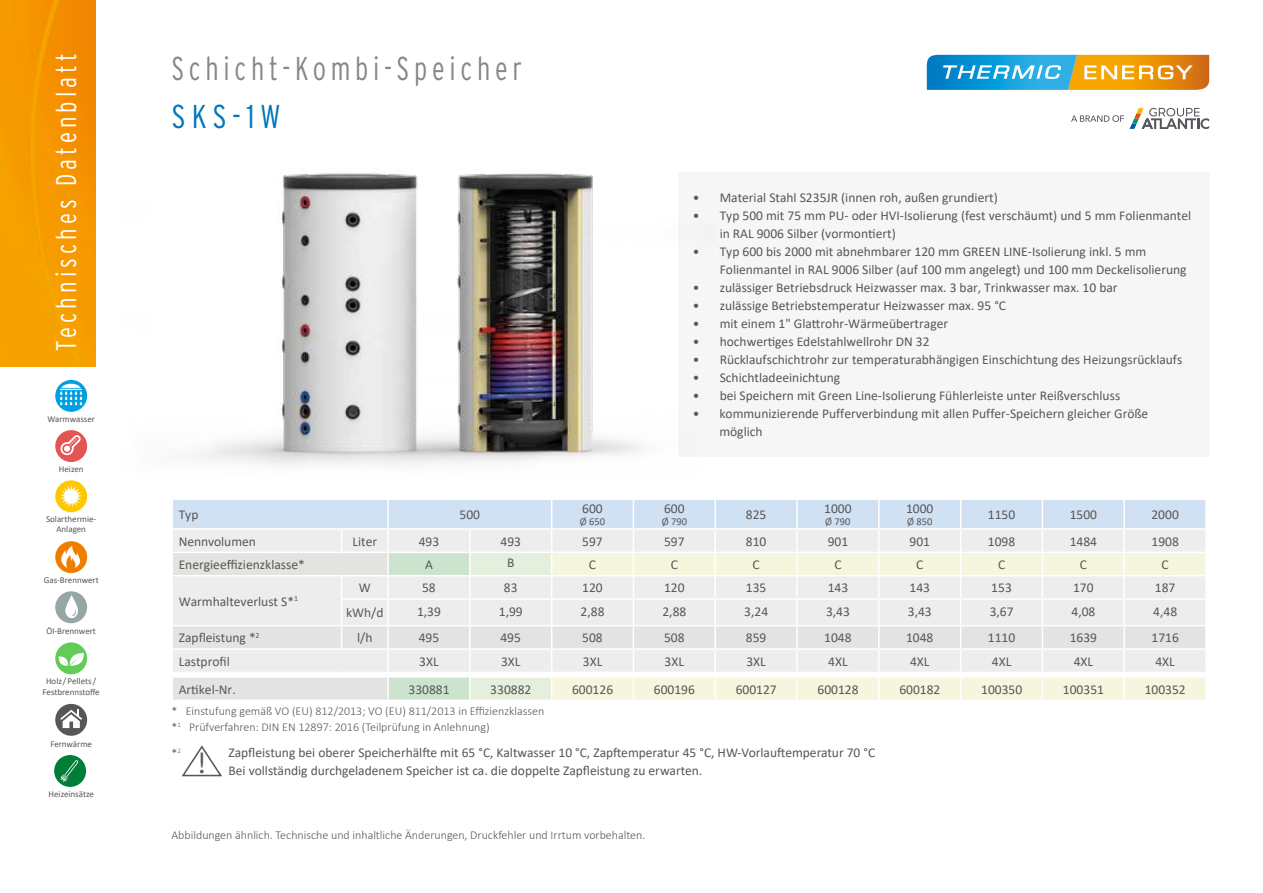
<style>
.page{position:relative;width:1263px;height:893px;background:#fff}
.page>*{position:absolute;margin:0;border:0;box-sizing:border-box;transform-origin:0 0}
.t1{font:300 condensed 33px "Interstate";letter-spacing:.16em;color:#878787;scale:.9 1}
.t2{font:300 condensed 33px "Interstate";color:#0077ba}
.t3{font:300 condensed 28.5px "Interstate";letter-spacing:.16em;color:#fff;scale:.9 1}
.t4{font:13.5px/18px "Calibri";color:#575756}
.t5{font:300 12px/15.6px "Calibri";color:#575756}
.t6{font:10.5px "Calibri";color:#575756}
.t7{font:9px/10.8px "Calibri";color:#575756;text-align:center}
.s1{font-family:"Interstate";font-weight:300;font-size:29.25px}
</style>
<div class="page">
<img style="left:0;top:0;width:96px;height:366px">
<svg style="left:927px;top:55px;width:282px;height:35px"></svg>
<svg style="left:1071px;top:108px;width:138px;height:21px"></svg>
<div style="left:678px;top:172px;width:531px;height:285px;background:#f6f6f6"></div>
<svg style="left:173px;top:499px;width:1033px;height:201px"></svg>
<hr style="left:1124px;top:676px;width:83px;height:2px;background:#fff">
<hr style="left:1123px;top:678px;width:2px;height:22px;background:#fff">
<hr style="left:1205px;top:678px;width:2px;height:22px;background:#fff">
<svg style="left:181px;top:745px;width:41px;height:32px"></svg>
<img style="left:196px;top:173px;width:447px;height:292px">
<svg style="left:55px;top:380px;width:32px;height:32px"></svg>
<svg style="left:60px;top:384px;width:22px;height:21px"></svg>
<div style="left:55px;top:541px;width:32px;height:32px;background:#ef7d00;border-radius:50%"></div>
<svg style="left:56px;top:546px;width:24px;height:22px"></svg>
<div style="left:55px;top:591px;width:32px;height:32px;background:#94a6a6;border-radius:50%"></div>
<svg style="left:65px;top:595px;width:13px;height:23px"></svg>
<div style="left:55px;top:642px;width:32px;height:32px;background:#61cc57;border-radius:50%"></div>
<svg style="left:58px;top:653px;width:26px;height:13px"></svg>
<div style="left:55px;top:704px;width:32px;height:32px;background:#575756;border-radius:50%"></div>
<svg style="left:60px;top:710px;width:22px;height:18px"></svg>
<div style="left:55px;top:430px;width:32px;height:32px;background:#e35452;border-radius:50%"></div>
<svg style="left:60px;top:435px;width:21px;height:21px"></svg>
<div style="left:55px;top:480px;width:32px;height:32px;background:#fec800;border-radius:50%"></div>
<svg style="left:60px;top:485px;width:22px;height:23px"></svg>
<div style="left:54px;top:755px;width:32px;height:32px;background:#007d36;border-radius:50%"></div>
<svg style="left:61px;top:760px;width:17px;height:22px"></svg>
<h2 class="t3" style="left:49px;top:351px;width:332px;rotate:-90deg">Technisches Datenblatt</h2>
<p class="t7" style="left:47px;top:413px;width:49px">Warmwasser</p>
<p class="t7" style="left:59px;top:463px;width:26px">Heizen</p>
<p class="t7" style="left:46px;top:513px;width:52px">Solarthermie-<br>Anlagen</p>
<p class="t7" style="left:44px;top:574px;width:57px">Gas-Brennwert</p>
<p class="t7" style="left:46px;top:625px;width:51px">Öl-Brennwert</p>
<p class="t7" style="left:43px;top:675px;width:59px">Holz/ Pellets /<br>Festbrennstoffe</p>
<p class="t7" style="left:50px;top:738px;width:43px">Fernwärme</p>
<p class="t7" style="left:49px;top:789px;width:47px">Heizeinsätze</p>
<h1 class="t1" style="left:172px;top:48px;width:391px">Schicht-Kombi-Speicher</h1>
<h1 class="t2" style="left:172px;top:97px;width:110px">SKS-1W</h1>
<p class="t4" style="left:179px;top:505px;width:21px">Typ</p>
<p class="t4" style="left:460px;top:505px;width:22px">500</p>
<p class="t4" style="left:582px;top:499px;width:22px">600</p>
<p class="t6" style="left:580px;top:514px;width:27px">Ø 650</p>
<p class="t4" style="left:693px;top:188px;width:307px">• Material Stahl S235JR (innen roh, außen grundiert)</p>
<p class="t4" style="left:720px;top:206px;width:473px;text-indent:-27px">• Typ 500 mit 75 mm PU- oder HVI-Isolierung (fest verschäumt) und 5 mm Folienmantel in RAL 9006 Silber (vormontiert)</p>
<p class="t4" style="left:720px;top:242px;width:468px;text-indent:-27px">• Typ 600 bis 2000 mit abnehmbarer 120 mm GREEN LINE-Isolierung inkl. 5 mm<br>Folienmantel in RAL 9006 Silber (auf 100 mm angelegt) und 100 mm Deckelisolierung</p>
<p class="t4" style="left:693px;top:278px;width:426px">• zulässiger Betriebsdruck Heizwasser max. 3 bar, Trinkwasser max. 10 bar</p>
<p class="t4" style="left:693px;top:296px;width:315px">• zulässige Betriebstemperatur Heizwasser max. 95 °C</p>
<p class="t4" style="left:693px;top:314px;width:257px">• mit einem 1" Glattrohr-Wärmeübertrager</p>
<p class="t4" style="left:693px;top:332px;width:238px">• hochwertiges Edelstahlwellrohr DN 32</p>
<p class="t4" style="left:693px;top:350px;width:491px">• Rücklaufschichtrohr zur temperaturabhängigen Einschichtung des Heizungsrücklaufs</p>
<p class="t4" style="left:693px;top:368px;width:149px">• Schichtladeeinichtung</p>
<p class="t4" style="left:693px;top:386px;width:429px">• bei Speichern mit Green Line-Isolierung Fühlerleiste unter Reißverschluss</p>
<p class="t4" style="left:719px;top:404px;width:430px;text-indent:-27px">• kommunizierende Pufferverbindung mit allen Puffer-Speichern gleicher Größe möglich</p>
<p class="t4" style="left:664px;top:499px;width:22px">600</p>
<p class="t6" style="left:662px;top:514px;width:27px">Ø 790</p>
<p class="t4" style="left:746px;top:505px;width:22px">825</p>
<p class="t4" style="left:824px;top:499px;width:29px">1000</p>
<p class="t6" style="left:825px;top:514px;width:27px">Ø 790</p>
<p class="t4" style="left:906px;top:499px;width:29px">1000</p>
<p class="t6" style="left:907px;top:514px;width:27px">Ø 850</p>
<p class="t4" style="left:988px;top:505px;width:29px">1150</p>
<p class="t4" style="left:1070px;top:505px;width:29px">1500</p>
<p class="t4" style="left:1151px;top:505px;width:29px">2000</p>
<p class="t4" style="left:179px;top:532px;width:79px">Nennvolumen</p>
<p class="t4" style="left:352px;top:532px;width:26px">Liter</p>
<p class="t4" style="left:419px;top:532px;width:22px">493</p>
<p class="t4" style="left:500px;top:532px;width:22px">493</p>
<p class="t4" style="left:582px;top:532px;width:22px">597</p>
<p class="t4" style="left:664px;top:532px;width:22px">597</p>
<p class="t4" style="left:746px;top:532px;width:22px">810</p>
<p class="t4" style="left:828px;top:532px;width:22px">901</p>
<p class="t4" style="left:909px;top:532px;width:22px">901</p>
<p class="t4" style="left:988px;top:532px;width:29px">1098</p>
<p class="t4" style="left:1070px;top:532px;width:29px">1484</p>
<p class="t4" style="left:1151px;top:532px;width:29px">1908</p>
<p class="t4" style="left:179px;top:555px;width:128px">Energieeffizienzklasse*</p>
<p class="t4" style="left:425px;top:555px;width:9px">A</p>
<p class="t4" style="left:507px;top:553px;width:9px">B</p>
<p class="t4" style="left:589px;top:555px;width:9px">C</p>
<p class="t4" style="left:671px;top:555px;width:9px">C</p>
<p class="t4" style="left:753px;top:555px;width:9px">C</p>
<p class="t4" style="left:834px;top:555px;width:9px">C</p>
<p class="t4" style="left:916px;top:555px;width:9px">C</p>
<p class="t4" style="left:998px;top:555px;width:9px">C</p>
<p class="t4" style="left:1080px;top:555px;width:9px">C</p>
<p class="t4" style="left:1161px;top:555px;width:9px">C</p>
<p class="t4" style="left:179px;top:592px;width:121px">Warmhalteverlust S*<sup>1</sup></p>
<p class="t4" style="left:359px;top:579px;width:14px">W</p>
<p class="t4" style="left:422px;top:579px;width:15px">58</p>
<p class="t4" style="left:504px;top:579px;width:15px">83</p>
<p class="t4" style="left:582px;top:579px;width:22px">120</p>
<p class="t4" style="left:664px;top:579px;width:22px">120</p>
<p class="t4" style="left:746px;top:579px;width:22px">135</p>
<p class="t4" style="left:828px;top:579px;width:22px">143</p>
<p class="t4" style="left:909px;top:579px;width:22px">143</p>
<p class="t4" style="left:991px;top:579px;width:22px">153</p>
<p class="t4" style="left:1073px;top:579px;width:22px">170</p>
<p class="t4" style="left:1155px;top:579px;width:22px">187</p>
<p class="t4" style="left:346px;top:604px;width:39px">kWh/d</p>
<p class="t4" style="left:417px;top:602px;width:25px">1,39</p>
<p class="t4" style="left:499px;top:602px;width:25px">1,99</p>
<p class="t4" style="left:581px;top:602px;width:25px">2,88</p>
<p class="t4" style="left:662px;top:602px;width:25px">2,88</p>
<p class="t4" style="left:744px;top:602px;width:25px">3,24</p>
<p class="t4" style="left:826px;top:602px;width:25px">3,43</p>
<p class="t4" style="left:908px;top:602px;width:25px">3,43</p>
<p class="t4" style="left:990px;top:602px;width:25px">3,67</p>
<p class="t4" style="left:1071px;top:602px;width:25px">4,08</p>
<p class="t4" style="left:1153px;top:602px;width:25px">4,48</p>
<p class="t4" style="left:179px;top:629px;width:82px">Zapfleistung *<sup>2</sup></p>
<p class="t4" style="left:357px;top:629px;width:17px">l/h</p>
<p class="t4" style="left:419px;top:629px;width:22px">495</p>
<p class="t4" style="left:500px;top:629px;width:22px">495</p>
<p class="t4" style="left:582px;top:629px;width:22px">508</p>
<p class="t4" style="left:664px;top:629px;width:22px">508</p>
<p class="t4" style="left:746px;top:629px;width:22px">859</p>
<p class="t4" style="left:824px;top:629px;width:29px">1048</p>
<p class="t4" style="left:906px;top:629px;width:29px">1048</p>
<p class="t4" style="left:988px;top:629px;width:29px">1110</p>
<p class="t4" style="left:1070px;top:629px;width:29px">1639</p>
<p class="t4" style="left:1151px;top:629px;width:29px">1716</p>
<p class="t4" style="left:179px;top:652px;width:53px">Lastprofil</p>
<p class="t4" style="left:419px;top:652px;width:21px">3XL</p>
<p class="t4" style="left:501px;top:652px;width:21px">3XL</p>
<p class="t4" style="left:583px;top:652px;width:21px">3XL</p>
<p class="t4" style="left:665px;top:652px;width:21px">3XL</p>
<p class="t4" style="left:746px;top:652px;width:21px">3XL</p>
<p class="t4" style="left:828px;top:652px;width:21px">4XL</p>
<p class="t4" style="left:910px;top:652px;width:21px">4XL</p>
<p class="t4" style="left:992px;top:652px;width:21px">4XL</p>
<p class="t4" style="left:1074px;top:652px;width:21px">4XL</p>
<p class="t4" style="left:1155px;top:652px;width:21px">4XL</p>
<p class="t4" style="left:179px;top:680px;width:58px">Artikel-Nr.</p>
<p class="t4" style="left:408px;top:680px;width:43px">330881</p>
<p class="t4" style="left:490px;top:680px;width:43px">330882</p>
<p class="t4" style="left:572px;top:680px;width:43px">600126</p>
<p class="t4" style="left:654px;top:680px;width:43px">600196</p>
<p class="t4" style="left:736px;top:680px;width:43px">600127</p>
<p class="t4" style="left:817px;top:680px;width:43px">600128</p>
<p class="t4" style="left:899px;top:680px;width:43px">600182</p>
<p class="t4" style="left:981px;top:680px;width:43px">100350</p>
<p class="t4" style="left:1063px;top:680px;width:43px">100351</p>
<p class="t4" style="left:1145px;top:680px;width:43px">100352</p>
<p class="t5" style="left:172px;top:703px;width:374px">* Einstufung gemäß VO (EU) 812/2013; VO (EU) 811/2013 in Effizienzklassen *<sup>1</sup> Prüfverfahren: DIN EN 12897: 2016 (Teilprüfung in Anlehnung)</p>
<p class="t5" style="left:172px;top:745px;width:11px">*<sup>2</sup></p>
<p class="t4" style="left:198px;top:743px;width:679px;text-indent:31px">Zapfleistung bei oberer Speicherhälfte mit 65 °C, Kaltwasser 10 °C, Zapftemperatur 45 °C, HW-Vorlauftemperatur 70 °C <span class="s1">!</span> Bei vollständig durchgeladenem Speicher ist ca. die doppelte Zapfleistung zu erwarten.</p>
<p class="t5" style="left:172px;top:827px;width:475px">Abbildungen ähnlich. Technische und inhaltliche Änderungen, Druckfehler und Irrtum vorbehalten.</p>
</div>
